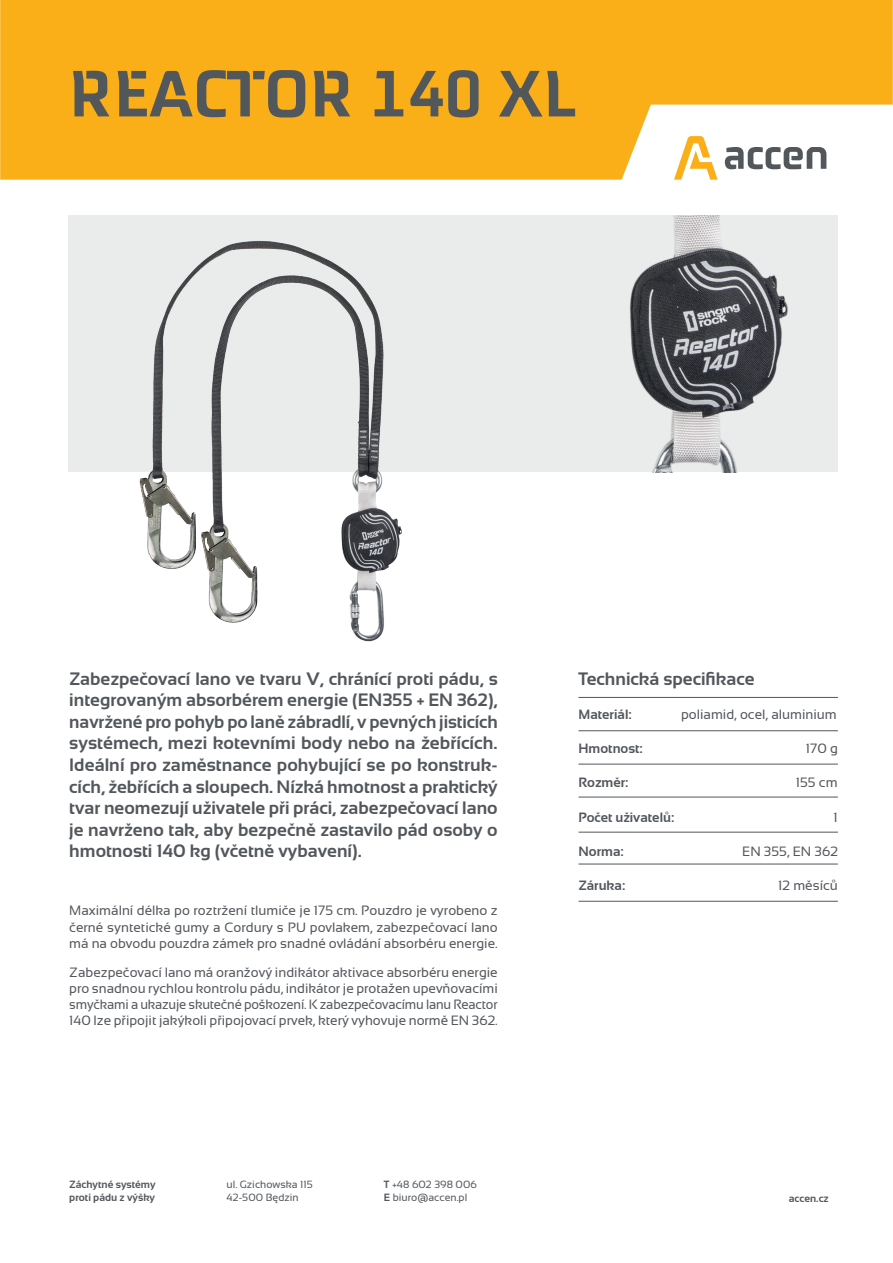
<style>
.page{position:relative;width:893px;height:1263px;background:#fff}
.page>*{position:absolute;margin:0;border:0;box-sizing:border-box;transform-origin:0 0}
.t1{font:67.5px "Accen";color:#52575b}
.t2{font:700 18px/21.6px "Sansation";color:#52575b;text-align:justify}
.t3{font:13.5px/16.2px "Sansation";color:#52575b;text-align:justify}
.t4{font:700 13.5px "Sansation";color:#52575b}
.t5{font:10.5px/13.2px "Sansation";color:#52575b}
.t6{font:700 10.5px/12.6px "Sansation";color:#52575b}
.s1{font-weight:700}
</style>
<div class="page">
<svg style="left:0;top:0;width:893px;height:180px;background:#f9b731"></svg>
<div style="left:68px;top:215px;width:770px;height:257px;background:#eaecec"></div>
<hr style="left:578px;top:832px;width:260px;height:1px;background:#52575b">
<hr style="left:578px;top:864px;width:260px;height:1px;background:#52575b">
<hr style="left:578px;top:901px;width:260px;height:1px;background:#52575b">
<hr style="left:578px;top:764px;width:260px;height:1px;background:#52575b">
<hr style="left:578px;top:797px;width:260px;height:1px;background:#52575b">
<hr style="left:578px;top:730px;width:260px;height:1px;background:#52575b">
<hr style="left:578px;top:697px;width:260px;height:1px;background:#52575b">
<img style="left:630px;top:215px;width:158px;height:257px">
<img style="left:139px;top:240px;width:263px;height:402px">
<h1 class="t1" style="left:68px;top:55px;width:509px">REACTOR 140 XL</h1>
<p class="t2" style="left:69px;top:668px;width:430px">Zabezpečovací lano ve tvaru V, chránící proti pádu, s integrovaným absorbérem energie (EN355 + EN 362), navržené pro pohyb po laně zábradlí, v pevných jisticích systémech, mezi kotevními body nebo na žebřících.<br>Ideální pro zaměstnance pohybující se po konstruk&shy;cích, žebřících a sloupech. Nízká hmotnost a praktický tvar neomezují uživatele při práci, zabezpečovací lano je navrženo tak, aby bezpečně zastavilo pád osoby o hmotnosti 140 kg (včetně vybavení).</p>
<p class="t3" style="left:69px;top:902px;width:430px">Maximální délka po roztržení tlumiče je 175 cm. Pouzdro je vyrobeno z černé syntetické gumy a Cordury s PU povlakem, zabezpečovací lano má na obvodu pouzdra zámek pro snadné ovládání absorbéru energie.</p>
<p class="t3" style="left:69px;top:964px;width:430px">Zabezpečovací lano má oranžový indikátor aktivace absorbéru energie pro snadnou rychlou kontrolu pádu, indikátor je protažen upevňovacími smyčkami a ukazuje skutečné poškození. K zabezpečovacímu lanu Reactor 140 lze připojit jakýkoli připojovací prvek, který vyhovuje normě EN 362.</p>
<p class="t6" style="left:69px;top:1178px;width:88px">Záchytné systémy proti pádu z výšky</p>
<p class="t5" style="left:227px;top:1178px;width:88px">ul. Gzichowska 115<br>42-500 Będzin</p>
<p class="t5" style="left:384px;top:1178px;width:95px"><span class="s1">T</span> +48 602 398 006<br><span class="s1">E</span> biuro@accen.pl</p>
<h2 class="t2" style="left:578px;top:668px;width:178px">Technická specifikace</h2>
<p class="t4" style="left:578px;top:707px;width:55px">Materiál:</p>
<p class="t3" style="left:681px;top:706px;width:157px">poliamid, ocel, aluminium</p>
<p class="t4" style="left:578px;top:741px;width:66px">Hmotnost:</p>
<p class="t3" style="left:806px;top:740px;width:33px">170 g</p>
<p class="t4" style="left:578px;top:775px;width:52px">Rozměr:</p>
<p class="t3" style="left:796px;top:775px;width:43px">155 cm</p>
<p class="t4" style="left:578px;top:809px;width:97px">Počet uživatelů:</p>
<p class="t3" style="left:834px;top:809px;width:6px">1</p>
<p class="t4" style="left:578px;top:844px;width:47px">Norma:</p>
<p class="t3" style="left:742px;top:843px;width:97px">EN 355, EN 362</p>
<p class="t4" style="left:578px;top:878px;width:48px">Záruka:</p>
<p class="t3" style="left:778px;top:877px;width:61px">12 měsíců</p>
<p class="t6" style="left:789px;top:1192px;width:41px">accen.cz</p>
</div>
